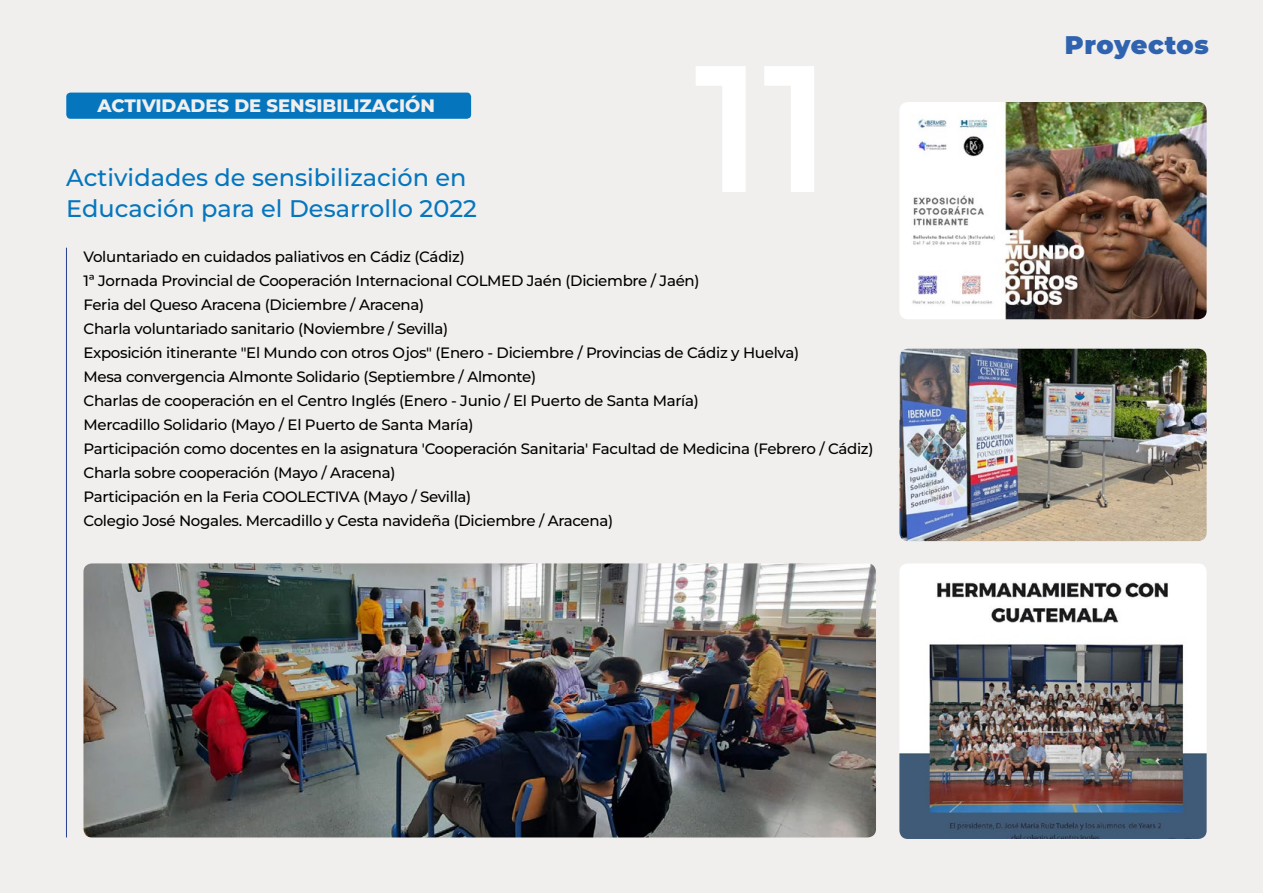
<style>
.page{position:relative;width:1263px;height:893px;background:#f0efee}
.page>*{position:absolute;margin:0;border:0;box-sizing:border-box;transform-origin:0 0}
.t1{font:900 25.5px "Montserrat";letter-spacing:.025em;color:#2f63af}
.t2{font:500 24px/31.5px "Montserrat";color:#0576be}
.t3{font:800 18px "Montserrat";color:#f0efee}
.t4{font:500 15px/24px "Montserrat";letter-spacing:-.02em;color:#000}
</style>
<div class="page">
<hr style="left:66px;top:248px;width:1px;height:589px;background:#25408f">
<img style="left:83px;top:563px;width:793px;height:274px">
<img style="left:900px;top:102px;width:306px;height:217px">
<img style="left:899px;top:349px;width:307px;height:192px">
<img style="left:899px;top:564px;width:307px;height:275px">
<div style="left:66px;top:93px;width:405px;height:26px;background:#0576be;border-radius:4px"></div>
<p class="t3" style="left:97px;top:94px;width:339px">ACTIVIDADES DE SENSIBILIZACIÓN</p>
<h2 class="t2" style="left:66px;top:161px;width:412px">Actividades de sensibilización en<br>Educación para el Desarrollo 2022</h2>
<p class="t4" style="left:83px;top:244px;width:791px">Voluntariado en cuidados paliativos en Cádiz (Cádiz)<br>1ª Jornada Provincial de Cooperación Internacional COLMED Jaén (Diciembre / Jaén)<br>Feria del Queso Aracena (Diciembre / Aracena)<br>Charla voluntariado sanitario (Noviembre / Sevilla)<br>Exposición itinerante "El Mundo con otros Ojos" (Enero - Diciembre / Provincias de Cádiz y Huelva)<br>Mesa convergencia Almonte Solidario (Septiembre / Almonte)<br>Charlas de cooperación en el Centro Inglés (Enero - Junio / El Puerto de Santa María)<br>Mercadillo Solidario (Mayo / El Puerto de Santa María)<br>Participación como docentes en la asignatura 'Cooperación Sanitaria' Facultad de Medicina (Febrero / Cádiz)<br>Charla sobre cooperación (Mayo / Aracena)<br>Participación en la Feria COOLECTIVA (Mayo / Sevilla)<br>Colegio José Nogales. Mercadillo y Cesta navideña (Diciembre / Aracena)</p>
<h1 class="t1" style="left:1065px;top:28px;width:146px">Proyectos</h1>
</div>
